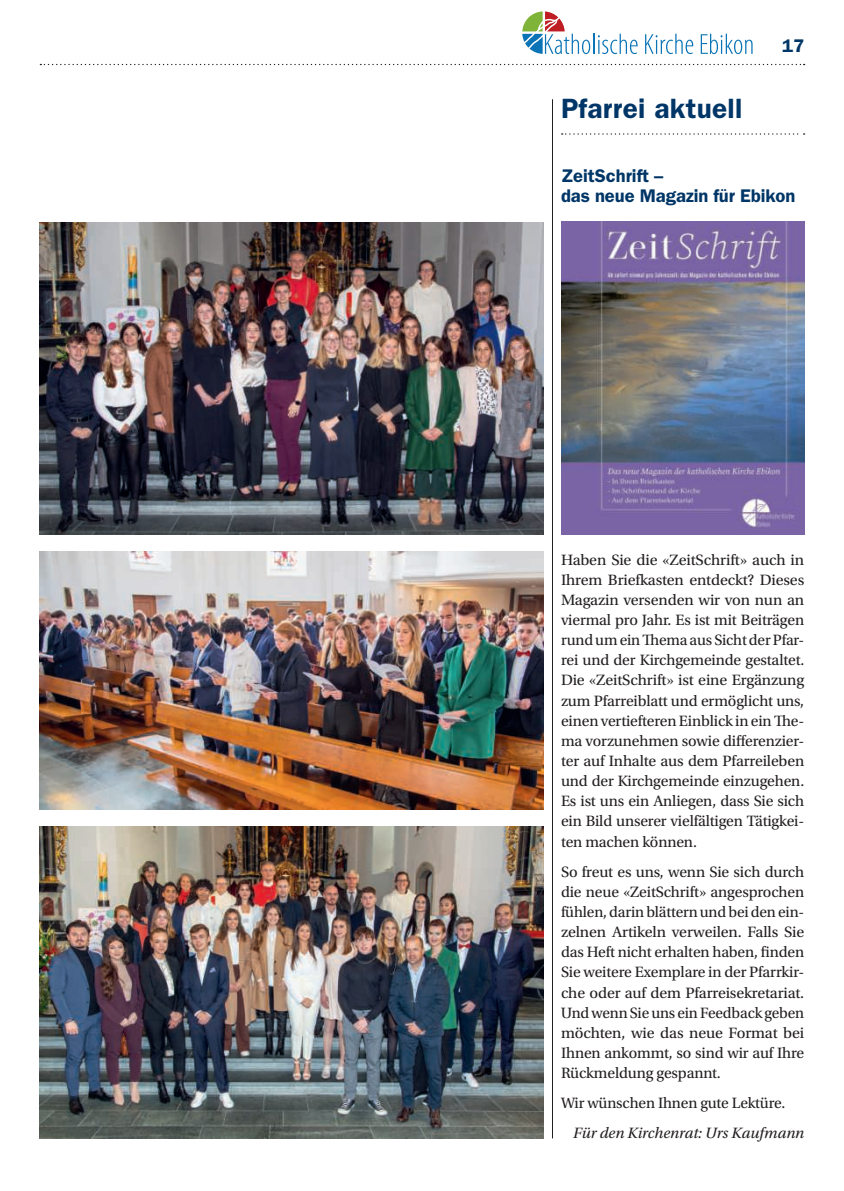
<style>
.page{position:relative;width:844px;height:1191px;background:#fff}
.page>*{position:absolute;margin:0;border:0;box-sizing:border-box;transform-origin:0 0}
.t1{font:600 28px "ITC Franklin Gothic Std";letter-spacing:.01em;color:#003667}
.t2{font:600 18.38px/20.1px "ITC Franklin Gothic Std";color:#003667}
.t3{font:15.75px/20.1px "Utopia Std";letter-spacing:-.01em;color:#231f20;text-align:justify}
.t4{font:italic 15.75px "Utopia Std";letter-spacing:-.005em;color:#231f20}
</style>
<div class="page">
<svg style="left:40px;top:64px;width:764px;height:1px"></svg>
<svg style="left:522px;top:11px;width:115px;height:43px"></svg>
<svg style="left:645px;top:34px;width:48px;height:20px"></svg>
<svg style="left:700px;top:34px;width:52px;height:20px"></svg>
<svg style="left:561px;top:133px;width:243px;height:2px"></svg>
<img style="left:561px;top:221px;width:243px;height:313px">
<hr style="left:552px;top:99px;width:1px;height:1039px;background:#231f20">
<img style="left:40px;top:222px;width:503px;height:312px">
<img style="left:40px;top:826px;width:503px;height:312px">
<img style="left:40px;top:552px;width:503px;height:257px">
<h1 class="t1" style="left:561px;top:92px;width:183px">Pfarrei aktuell</h1>
<p class="t2" style="left:781px;top:36px;width:24px">17</p>
<p class="t2" style="left:561px;top:166px;width:236px">ZeitSchrift –<br>das neue Magazin für Ebikon</p>
<p class="t3" style="left:561px;top:550px;width:245px">Haben Sie die «ZeitSchrift» auch in Ihrem Briefkasten entdeckt? Dieses Magazin versenden wir von nun an viermal pro Jahr. Es ist mit Beiträgen rund um ein Thema aus Sicht der Pfar&shy;rei und der Kirchgemeinde gestaltet.<br>Die «ZeitSchrift» ist eine Ergänzung zum Pfarreiblatt und ermöglicht uns, einen vertiefteren Einblick in ein The&shy;ma vorzunehmen sowie differenzier&shy;ter auf Inhalte aus dem Pfarreileben und der Kirchgemeinde einzugehen.<br>Es ist uns ein Anliegen, dass Sie sich ein Bild unserer vielfältigen Tätigkei&shy;ten machen können.</p>
<p class="t3" style="left:561px;top:861px;width:245px">So freut es uns, wenn Sie sich durch die neue «ZeitSchrift» angesprochen fühlen, darin blättern und bei den ein&shy;zelnen Artikeln verweilen. Falls Sie das Heft nicht erhalten haben, finden Sie weitere Exemplare in der Pfarrkir&shy;che oder auf dem Pfarreisekretariat.<br>Und wenn Sie uns ein Feedback geben möchten, wie das neue Format bei Ihnen ankommt, so sind wir auf Ihre Rückmeldung gespannt.</p>
<p class="t3" style="left:561px;top:1093px;width:226px">Wir wünschen Ihnen gute Lektüre.</p>
<p class="t4" style="left:573px;top:1124px;width:233px">Für den Kirchenrat: Urs Kaufmann</p>
</div>
